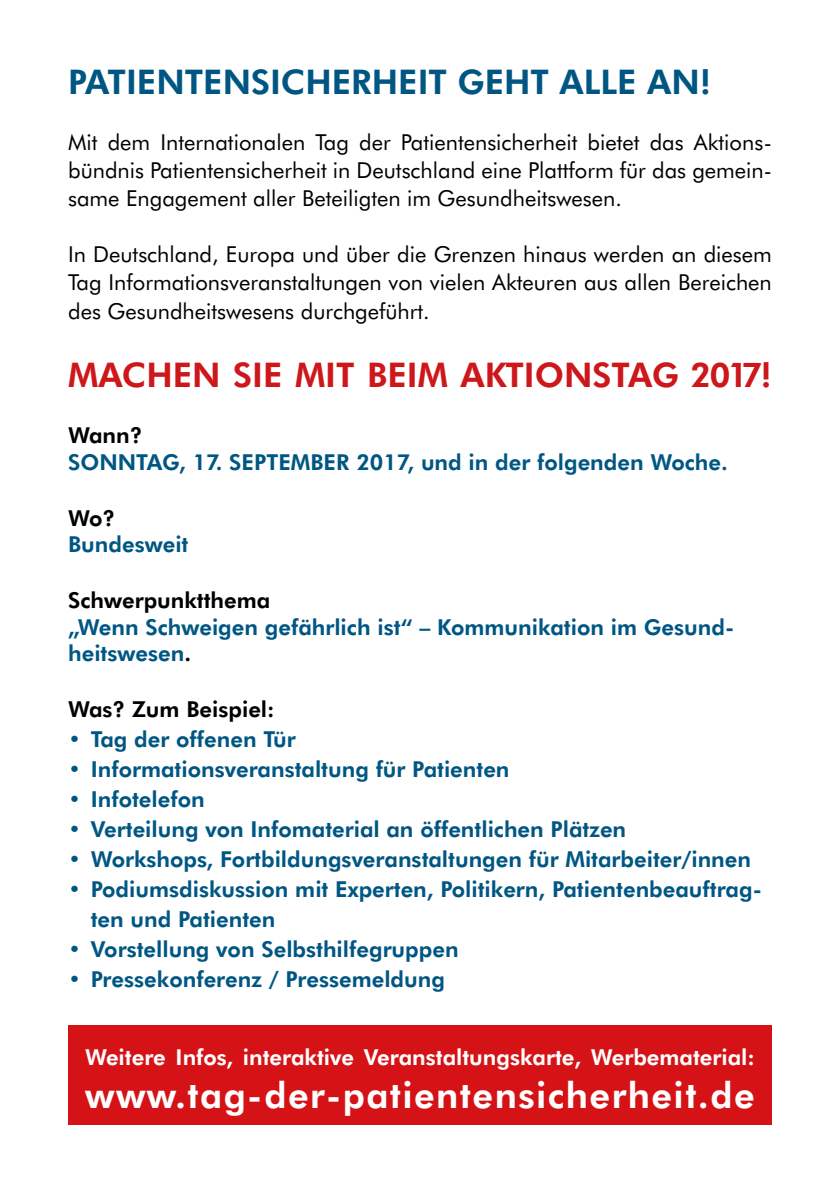
<style>
.page{position:relative;width:840px;height:1191px;background:#fff}
.page>*{position:absolute;margin:0;border:0;box-sizing:border-box;transform-origin:0 0}
.t1{font:700 36px "Futura BT";letter-spacing:.04em;color:#fff}
.t2{font:700 34px "Futura BT";color:#cd171a}
.t3{font:700 34px "Futura BT";color:#005683}
.t4{font:700 22px/26.4px "Futura BT";color:#005683}
.t5{font:22px/28px "Futura BT";color:#000;text-align:justify}
.t6{font:700 22px "Futura BT";color:#fff}
.t7{font:700 22px "Futura BT";color:#000}
.s1{color:#000}
</style>
<div class="page">
<div style="left:68px;top:1025px;width:703px;height:99px;background:#d51317"></div>
<h2 class="t3" style="left:68px;top:60px;width:644px">PATIENTENSICHERHEIT GEHT ALLE AN!</h2>
<p class="t5" style="left:68px;top:128px;width:705px">Mit dem Internationalen Tag der Patientensicherheit bietet das Aktions&shy;bündnis Patientensicherheit in Deutschland eine Plattform für das gemein&shy;same Engagement aller Beteiligten im Gesundheitswesen.</p>
<p class="t5" style="left:68px;top:240px;width:705px">In Deutschland, Europa und über die Grenzen hinaus werden an diesem Tag Informationsveranstaltungen von vielen Akteuren aus allen Bereichen des Gesundheitswesens durchgeführt.</p>
<h2 class="t2" style="left:68px;top:353px;width:56px">Machen</h2>
<h2 class="t2" style="left:233px;top:353px;width:83px">Sie mit</h2>
<h2 class="t2" style="left:367px;top:353px;width:41px">beim</h2>
<h2 class="t2" style="left:460px;top:353px;width:127px">Aktionstag</h2>
<h2 class="t2" style="left:691px;top:353px;width:82px">2017!</h2>
<p class="t7" style="left:68px;top:421px;width:76px">Wann?</p>
<p class="t4" style="left:68px;top:448px;width:661px">SONNTAG, 17. SEPTEMBER 2017, und in der folgenden Woche.</p>
<p class="t7" style="left:68px;top:503px;width:49px">Wo?</p>
<p class="t4" style="left:68px;top:530px;width:122px">Bundesweit</p>
<p class="t7" style="left:68px;top:586px;width:203px">Schwerpunktthema</p>
<p class="t4" style="left:68px;top:613px;width:667px">„Wenn Schweigen gefährlich ist“ – Kommunikation im Gesund&shy;heitswesen<span class="s1">.</span></p>
<p class="t7" style="left:68px;top:695px;width:208px">Was? Zum Beispiel:</p>
<p class="t4" style="left:68px;top:725px;width:229px">• Tag der offenen Tür</p>
<p class="t4" style="left:68px;top:755px;width:442px">• Informationsveranstaltung für Patienten</p>
<p class="t4" style="left:68px;top:785px;width:138px">• Infotelefon</p>
<p class="t4" style="left:68px;top:815px;width:559px">• Verteilung von Infomaterial an öffentlichen Plätzen</p>
<p class="t4" style="left:68px;top:845px;width:684px">• Workshops, Fortbildungsveranstaltungen für Mitarbeiter/innen</p>
<p class="t4" style="left:91px;top:873px;width:672px;line-height:30px;text-indent:-23px">• Podiumsdiskussion mit Experten, Politikern, Patientenbeauftrag&shy;ten und Patienten</p>
<p class="t4" style="left:68px;top:935px;width:392px">• Vorstellung von Selbsthilfegruppen</p>
<p class="t4" style="left:68px;top:965px;width:378px">• Pressekonferenz / Pressemeldung</p>
<p class="t6" style="left:85px;top:1043px;width:670px">Weitere Infos, interaktive Veranstaltungskarte, Werbematerial:</p>
<h1 class="t1" style="left:85px;top:1072px;width:670px">www.tag-der-patientensicherheit.de</h1>
</div>
